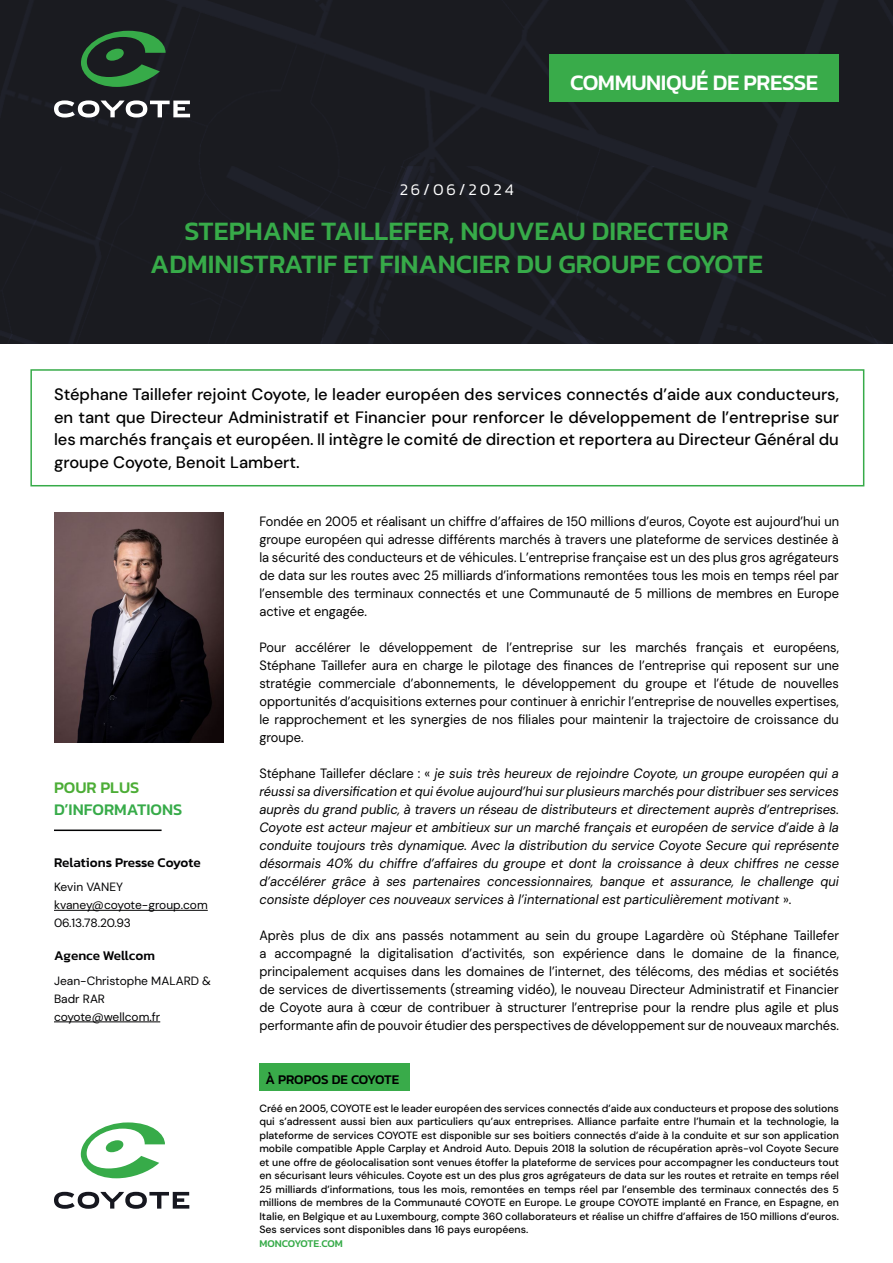
<style>
.page{position:relative;width:893px;height:1263px;background:#fff}
.page>*{position:absolute;margin:0;border:0;box-sizing:border-box;transform-origin:0 0}
.t1{font:500 27px/32.4px "Kanit";color:#37ab49;text-align:center}
.t2{font:500 22.5px "Kanit";letter-spacing:-.02em;color:#fff}
.t3{font:500 16.5px/22.5px "DM Sans 18 pt";color:#000;text-align:justify}
.t4{font:500 16.5px "Kanit";color:#37ab49}
.t5{font:300 16.5px "Kanit";letter-spacing:.175em;color:#fff}
.t6{font:500 16.5px "Kanit";color:#4cad36}
.t7{font:13.5px/18px "DM Sans 18 pt";color:#000;text-align:justify;scale:.95 1}
.t8{font:italic 13.5px/18px "DM Sans 18 pt";color:#000;text-align:justify;scale:.95 1}
.t9{font:500 13.5px "Kanit";color:#020203}
.t10{font:500 13.5px "Kanit";color:#000}
.t11{font:12px/18px "DM Sans 18 pt";color:#020203}
.t12{font:500 10.5px/13.5px "DM Sans 18 pt";color:#000;text-align:justify}
.t13{font:500 10.5px "Kanit";letter-spacing:-.01em;color:#37ab49}
.s1{font-style:normal}
</style>
<div class="page">
<div style="left:30px;top:369px;width:834px;height:117px;border:2px solid #37ab49"></div>
<img style="left:0;top:0;width:893px;height:344px">
<svg style="left:81px;top:31px;width:85px;height:56px;background:#244f2f"></svg>
<svg style="left:54px;top:100px;width:136px;height:17px"></svg>
<div style="left:549px;top:54px;width:290px;height:48px;background:#39ab4a"></div>
<hr style="left:54px;top:910px;width:154px;height:1px;background:#020203">
<hr style="left:54px;top:1021px;width:106px;height:1px;background:#020203">
<img style="left:54px;top:513px;width:169px;height:229px">
<hr style="left:54px;top:829px;width:108px;height:2px;background:#020203">
<div style="left:259px;top:1063px;width:150px;height:27px;background:#39ab4a"></div>
<svg style="left:81px;top:1122px;width:84px;height:56px"></svg>
<svg style="left:54px;top:1192px;width:135px;height:17px"></svg>
<p class="t5" style="left:400px;top:178px;width:115px">26/06/2024</p>
<h2 class="t2" style="left:570px;top:66px;width:250px">COMMUNIQUÉ DE PRESSE</h2>
<h1 class="t1" style="left:150px;top:214px;width:614px">STEPHANE TAILLEFER, NOUVEAU DIRECTEUR<br>ADMINISTRATIF ET FINANCIER DU GROUPE COYOTE</h1>
<p class="t3" style="left:54px;top:383px;width:786px">Stéphane Taillefer rejoint Coyote, le leader européen des services connectés d’aide aux conducteurs, en tant que Directeur Administratif et Financier pour renforcer le développement de l’entreprise sur les marchés français et européen. Il intègre le comité de direction et reportera au Directeur Général du groupe Coyote, Benoit Lambert.</p>
<p class="t6" style="left:54px;top:775px;width:87px">POUR PLUS</p>
<p class="t4" style="left:54px;top:797px;width:130px">D’INFORMATIONS</p>
<p class="t9" style="left:54px;top:852px;width:148px">Relations Presse Coyote</p>
<p class="t11" style="left:54px;top:878px;width:155px">Kevin VANEY kvaney@coyote-group.com<br>06.13.78.20.93</p>
<p class="t9" style="left:54px;top:946px;width:102px">Agence Wellcom</p>
<p class="t11" style="left:54px;top:971px;width:159px">Jean-Christophe MALARD &amp;<br>Badr RAR coyote@wellcom.fr</p>
<p class="t7" style="left:259px;top:512px;width:612px">Fondée en 2005 et réalisant un chiffre d’affaires de 150 millions d’euros, Coyote est aujourd’hui un groupe européen qui adresse différents marchés à travers une plateforme de services destinée à la sécurité des conducteurs et de véhicules. L’entreprise française est un des plus gros agrégateurs de data sur les routes avec 25 milliards d’informations remontées tous les mois en temps réel par l’ensemble des terminaux connectés et une Communauté de 5 millions de membres en Europe active et engagée.</p>
<p class="t7" style="left:259px;top:638px;width:612px">Pour accélérer le développement de l’entreprise sur les marchés français et européens, Stéphane Taillefer aura en charge le pilotage des finances de l’entreprise qui reposent sur une stratégie commerciale d’abonnements, le développement du groupe et l’étude de nouvelles opportunités d’acquisitions externes pour continuer à enrichir l’entreprise de nouvelles expertises, le rapprochement et les synergies de nos filiales pour maintenir la trajectoire de croissance du groupe.</p>
<p class="t8" style="left:259px;top:764px;width:612px"><span class="s1">Stéphane Taillefer déclare : «</span> je suis très heureux de rejoindre Coyote, un groupe européen qui a réussi sa diversification et qui évolue aujourd’hui sur plusieurs marchés pour distribuer ses services auprès du grand public, à travers un réseau de distributeurs et directement auprès d’entreprises.<br>Coyote est acteur majeur et ambitieux sur un marché français et européen de service d’aide à la conduite toujours très dynamique. Avec la distribution du service Coyote Secure qui représente désormais 40% du chiffre d’affaires du groupe et dont la croissance à deux chiffres ne cesse d’accélérer grâce à ses partenaires concessionnaires, banque et assurance, le challenge qui consiste déployer ces nouveaux services à l’international est particulièrement motivant <span class="s1">».</span></p>
<p class="t7" style="left:259px;top:926px;width:612px">Après plus de dix ans passés notamment au sein du groupe Lagardère où Stéphane Taillefer a accompagné la digitalisation d’activités, son expérience dans le domaine de la finance, principalement acquises dans les domaines de l’internet, des télécoms, des médias et sociétés de services de divertissements (streaming vidéo), le nouveau Directeur Administratif et Financier de Coyote aura à cœur de contribuer à structurer l’entreprise pour la rendre plus agile et plus performante afin de pouvoir étudier des perspectives de développement sur de nouveaux marchés.</p>
<p class="t10" style="left:265px;top:1069px;width:135px">À PROPOS DE COYOTE</p>
<p class="t12" style="left:259px;top:1101px;width:581px">Créé en 2005, COYOTE est le leader européen des services connectés d’aide aux conducteurs et propose des solutions qui s’adressent aussi bien aux particuliers qu’aux entreprises. Alliance parfaite entre l’humain et la technologie, la plateforme de services COYOTE est disponible sur ses boitiers connectés d’aide à la conduite et sur son application mobile compatible Apple Carplay et Android Auto. Depuis 2018 la solution de récupération après-vol Coyote Secure et une offre de géolocalisation sont venues étoffer la plateforme de services pour accompagner les conducteurs tout en sécurisant leurs véhicules. Coyote est un des plus gros agrégateurs de data sur les routes et retraite en temps réel 25 milliards d’informations, tous les mois, remontées en temps réel par l’ensemble des terminaux connectés des 5 millions de membres de la Communauté COYOTE en Europe. Le groupe COYOTE implanté en France, en Espagne, en Italie, en Belgique et au Luxembourg, compte 360 collaborateurs et réalise un chiffre d’affaires de 150 millions d’euros.<br>Ses services sont disponibles dans 16 pays européens.</p>
<p class="t13" style="left:259px;top:1235px;width:85px">MONCOYOTE.COM</p>
</div>
